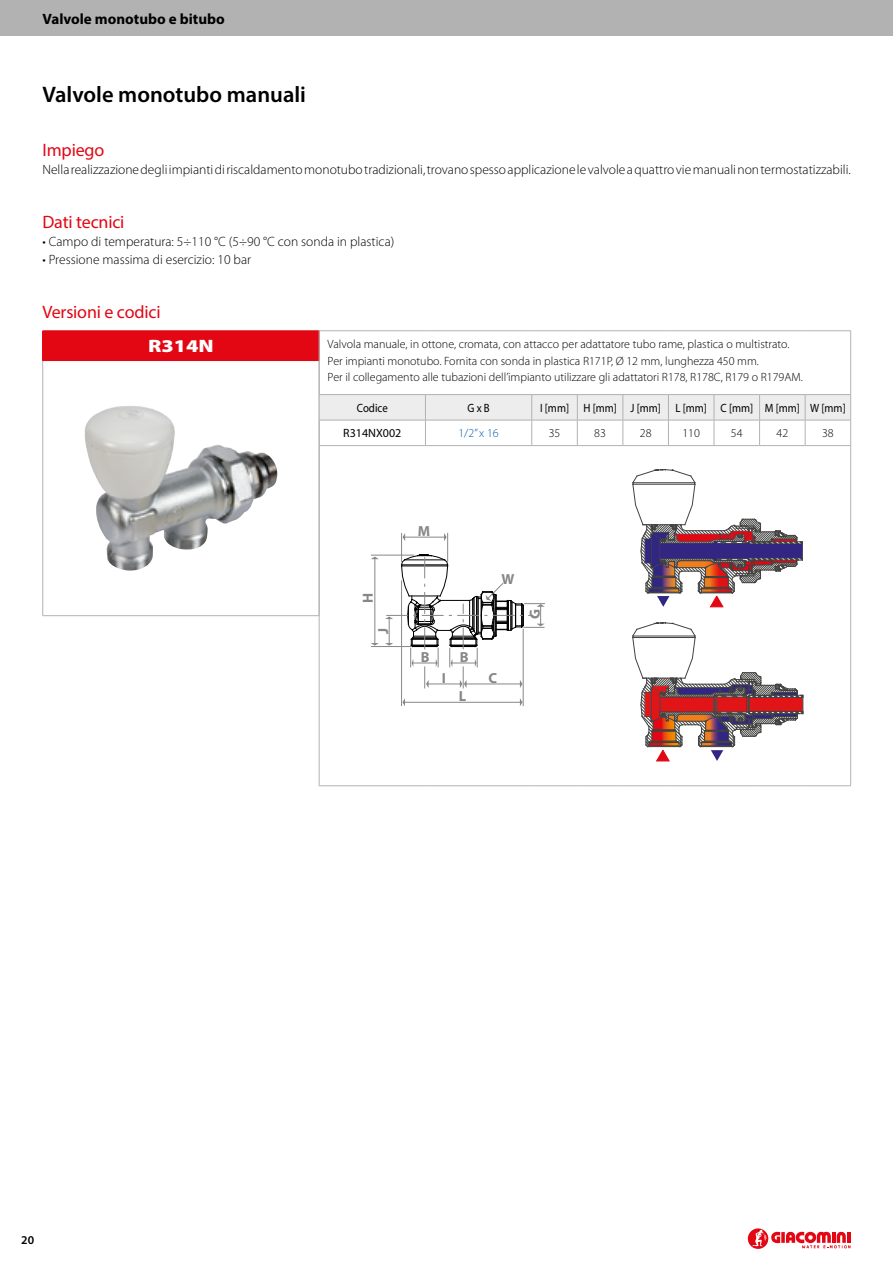
<style>
.page{position:relative;width:893px;height:1263px;background:#fff}
.page>*{position:absolute;margin:0;border:0;box-sizing:border-box;transform-origin:0 0}
.t1{font:600 22.5px "Myriad Pro";color:#000}
.t2{font:18px "Myriad Pro";letter-spacing:-.01em;color:#e30613}
.t3{font:900 18px "Myriad Pro";color:#fff;scale:1.2 1}
.t4{font:700 15px "Myriad Pro";color:#000}
.t5{font:700 14.55px "Myriad Pro";color:#878787}
.t6{font:300 13.5px "Myriad Pro";color:#000}
.t7{font:300 12px/16.5px "Myriad Pro";color:#000}
.t8{font:12px "Myriad Pro";color:#000;scale:.9 1}
.t9{font:12px "Myriad Pro";color:#000}
.t10{font:300 12px "Myriad Pro";color:#005da9}
.t11{font:600 12px "Myriad Pro";color:#000}
</style>
<div class="page">
<div style="left:43px;top:331px;width:276px;height:29px;background:#e30613"></div>
<hr style="left:42px;top:361px;width:1px;height:254px;background:#b3b2b2">
<hr style="left:43px;top:615px;width:276px;height:1px;background:#b3b2b2">
<hr style="left:43px;top:330px;width:276px;height:1px;background:#e30613">
<svg style="left:42px;top:331px;width:1px;height:29px"></svg>
<hr style="left:43px;top:360px;width:276px;height:1px;background:#e30613">
<img style="left:84px;top:406px;width:193px;height:164px">
<hr style="left:585px;top:785px;width:38px;height:1px;background:#b3b2b2">
<hr style="left:623px;top:785px;width:45px;height:1px;background:#b3b2b2">
<hr style="left:668px;top:785px;width:46px;height:1px;background:#b3b2b2">
<hr style="left:714px;top:785px;width:46px;height:1px;background:#b3b2b2">
<hr style="left:760px;top:785px;width:45px;height:1px;background:#b3b2b2">
<hr style="left:805px;top:785px;width:46px;height:1px;background:#b3b2b2">
<hr style="left:850px;top:446px;width:1px;height:339px;background:#b3b2b2">
<hr style="left:319px;top:785px;width:106px;height:1px;background:#b3b2b2">
<hr style="left:425px;top:785px;width:107px;height:1px;background:#b3b2b2">
<hr style="left:532px;top:785px;width:45px;height:1px;background:#b3b2b2">
<hr style="left:319px;top:446px;width:1px;height:339px;background:#b3b2b2">
<hr style="left:319px;top:330px;width:106px;height:1px;background:#b3b2b2">
<hr style="left:319px;top:331px;width:1px;height:63px;background:#b3b2b2">
<hr style="left:425px;top:330px;width:107px;height:1px;background:#b3b2b2">
<hr style="left:532px;top:330px;width:45px;height:1px;background:#b3b2b2">
<hr style="left:585px;top:330px;width:38px;height:1px;background:#b3b2b2">
<hr style="left:623px;top:330px;width:45px;height:1px;background:#b3b2b2">
<hr style="left:668px;top:330px;width:46px;height:1px;background:#b3b2b2">
<hr style="left:714px;top:330px;width:46px;height:1px;background:#b3b2b2">
<hr style="left:760px;top:330px;width:45px;height:1px;background:#b3b2b2">
<hr style="left:805px;top:330px;width:46px;height:1px;background:#b3b2b2">
<hr style="left:850px;top:331px;width:1px;height:63px;background:#b3b2b2">
<svg style="left:319px;top:394px;width:532px;height:52px"></svg>
<hr style="left:805px;top:420px;width:46px;height:1px;background:#b3b2b2">
<hr style="left:523px;top:629px;width:1px;height:77px;background:#878787">
<hr style="left:401px;top:581px;width:1px;height:125px;background:#878787">
<hr style="left:404px;top:702px;width:117px;height:1px;background:#878787">
<svg style="left:402px;top:698px;width:3px;height:8px"></svg>
<svg style="left:520px;top:698px;width:2px;height:8px"></svg>
<svg style="left:385px;top:533px;width:160px;height:155px"></svg>
<hr style="left:375px;top:558px;width:1px;height:86px;background:#878787">
<svg style="left:371px;top:643px;width:8px;height:3px"></svg>
<hr style="left:371px;top:646px;width:40px;height:1px;background:#878787">
<hr style="left:371px;top:555px;width:42px;height:1px;background:#878787">
<svg style="left:633px;top:469px;width:170px;height:138px"></svg>
<svg style="left:633px;top:622px;width:171px;height:139px"></svg>
<div style="left:0;top:0;width:893px;height:35px;background:#b3b2b2"></div>
<svg style="left:781px;top:1232px;width:4px;height:11px"></svg>
<svg style="left:748px;top:1228px;width:20px;height:21px"></svg>
<svg style="left:786px;top:1231px;width:64px;height:17px"></svg>
<svg style="left:752px;top:1229px;width:28px;height:17px"></svg>
<p class="t4" style="left:43px;top:9px;width:184px">Valvole monotubo e bitubo</p>
<h1 class="t1" style="left:43px;top:80px;width:265px">Valvole monotubo manuali</h1>
<h2 class="t2" style="left:43px;top:139px;width:63px">Impiego</h2>
<p class="t6" style="left:43px;top:161px;width:810px">Nella realizzazione degli impianti di riscaldamento monotubo tradizionali, trovano spesso applicazione le valvole a quattro vie manuali non termostatizzabili.</p>
<h2 class="t2" style="left:43px;top:211px;width:84px">Dati tecnici</h2>
<p class="t6" style="left:43px;top:233px;width:353px">• Campo di temperatura: 5÷110 °C (5÷90 °C con sonda in plastica)</p>
<p class="t6" style="left:43px;top:251px;width:210px">• Pressione massima di esercizio: 10 bar</p>
<h2 class="t2" style="left:43px;top:301px;width:120px">Versioni e codici</h2>
<h2 class="t3" style="left:148px;top:333px;width:56px">R314N</h2>
<p class="t7" style="left:328px;top:336px;width:477px">Valvola manuale, in ottone, cromata, con attacco per adattatore tubo rame, plastica o multistrato.<br>Per impianti monotubo. Fornita con sonda in plastica R171P, Ø 12 mm, lunghezza 450 mm.<br>Per il collegamento alle tubazioni dell’impianto utilizzare gli adattatori R178, R178C, R179 o R179AM.</p>
<p class="t8" style="left:357px;top:400px;width:36px">Codice</p>
<p class="t8" style="left:467px;top:400px;width:26px">G x B</p>
<p class="t8" style="left:540px;top:400px;width:341px">I [mm] H [mm] J [mm] L [mm] C [mm] M [mm] W [mm]</p>
<p class="t9" style="left:343px;top:426px;width:60px">R314NX002</p>
<p class="t10" style="left:458px;top:426px;width:42px">1/2” x 16</p>
<p class="t7" style="left:549px;top:425px;width:13px">35</p>
<p class="t7" style="left:594px;top:425px;width:13px">83</p>
<p class="t7" style="left:640px;top:425px;width:13px">28</p>
<p class="t7" style="left:682px;top:425px;width:19px">110</p>
<p class="t7" style="left:731px;top:425px;width:13px">54</p>
<p class="t7" style="left:776px;top:425px;width:13px">42</p>
<p class="t7" style="left:822px;top:425px;width:13px">38</p>
<p class="t5" style="left:358px;top:602px;width:12px;rotate:-90deg">H</p>
<p class="t5" style="left:374px;top:634px;width:8px;rotate:-90deg">J</p>
<p class="t5" style="left:418px;top:522px;width:14px">M</p>
<p class="t5" style="left:421px;top:648px;width:10px">B</p>
<p class="t5" style="left:460px;top:648px;width:10px">B</p>
<p class="t5" style="left:442px;top:668px;width:6px">I</p>
<p class="t5" style="left:459px;top:687px;width:9px">L</p>
<p class="t5" style="left:501px;top:569px;width:14px">W</p>
<p class="t5" style="left:525px;top:619px;width:11px;rotate:-90deg">G</p>
<p class="t5" style="left:488px;top:668px;width:10px">C</p>
<p class="t11" style="left:21px;top:1232px;width:14px">20</p>
</div>
